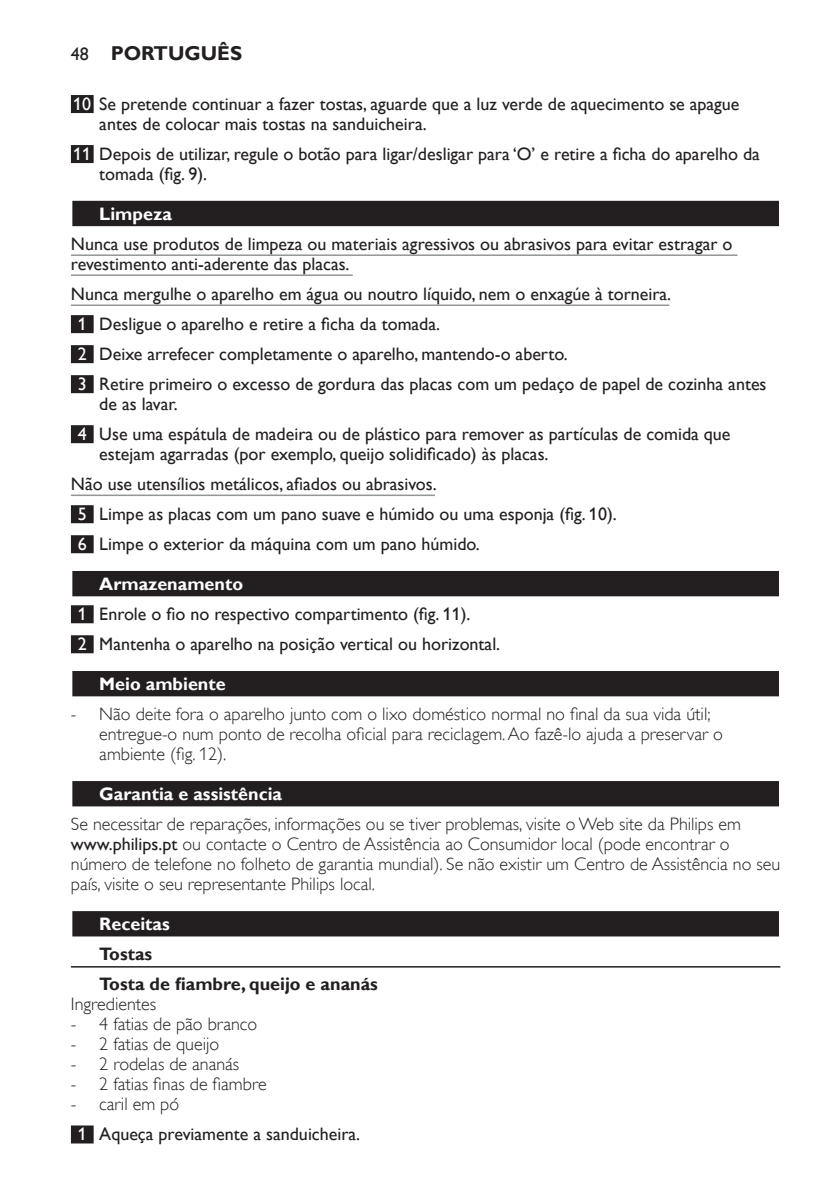
<style>
.page{position:relative;width:840px;height:1191px;background:#fff}
.page>*{position:absolute;margin:0;border:0;box-sizing:border-box;transform-origin:0 0}
.t1{font:700 20px "Gill Sans Alt One WGL";color:#231f20}
.t2{font:18px/30px "Gill Sans Alt One WGL";color:#231f20}
.t3{font:18px/20px "Gill Sans Alt One WGL Light";color:#231f20}
.t4{font:700 18px "Gill Sans Alt One WGL";color:#fff}
.t5{font:700 18px/30px "Gill Sans Alt One WGL";color:#231f20}
.s1{font-weight:400;font-size:18px}
.s2{color:#fff}
.s3{font-weight:700;color:#fff}
.s4{font-family:"Gill Sans Alt One WGL"}
</style>
<div class="page">
<div style="left:71px;top:95px;width:23px;height:18px;background:#231f20"></div>
<div style="left:71px;top:145px;width:23px;height:18px;background:#231f20"></div>
<div style="left:71px;top:200px;width:709px;height:28px;background:#d9d9d9"></div>
<div style="left:72px;top:201px;width:706px;height:25px;background:#231f20"></div>
<hr style="left:71px;top:254px;width:666px;height:2px;background:#939598">
<hr style="left:71px;top:274px;width:281px;height:2px;background:#939598">
<hr style="left:71px;top:304px;width:598px;height:2px;background:#939598">
<div style="left:71px;top:315px;width:23px;height:18px;background:#231f20"></div>
<div style="left:71px;top:345px;width:23px;height:18px;background:#231f20"></div>
<div style="left:71px;top:375px;width:23px;height:18px;background:#231f20"></div>
<div style="left:71px;top:425px;width:23px;height:18px;background:#231f20"></div>
<hr style="left:71px;top:494px;width:363px;height:2px;background:#939598">
<div style="left:71px;top:505px;width:23px;height:18px;background:#231f20"></div>
<div style="left:71px;top:535px;width:23px;height:18px;background:#231f20"></div>
<div style="left:71px;top:570px;width:709px;height:28px;background:#b6b5b5"></div>
<div style="left:72px;top:571px;width:706px;height:25px;background:#231f20"></div>
<div style="left:71px;top:605px;width:23px;height:18px;background:#231f20"></div>
<div style="left:71px;top:635px;width:23px;height:18px;background:#231f20"></div>
<div style="left:71px;top:670px;width:709px;height:28px;background:#adabab"></div>
<div style="left:72px;top:671px;width:706px;height:25px;background:#231f20"></div>
<div style="left:71px;top:780px;width:709px;height:28px;background:#a1a0a0"></div>
<div style="left:72px;top:781px;width:706px;height:25px;background:#231f20"></div>
<div style="left:71px;top:910px;width:709px;height:28px;background:#949293"></div>
<div style="left:72px;top:911px;width:706px;height:25px;background:#231f20"></div>
<hr style="left:71px;top:966px;width:709px;height:1px;background:#231f20">
<div style="left:71px;top:1125px;width:23px;height:18px;background:#231f20"></div>
<p class="t1" style="left:71px;top:40px;width:172px"><span class="s1">48</span> Português</p>
<p class="t2" style="left:99px;top:94px;width:641px;line-height:20px;text-indent:-26px"><span class="s2">10</span> Se pretende continuar a fazer tostas, aguarde que a luz verde de aquecimento se apague antes de colocar mais tostas na sanduicheira.</p>
<p class="t2" style="left:99px;top:144px;width:661px;line-height:20px;text-indent:-26px"><span class="s2">11</span> Depois de utilizar, regule o botão para ligar/desligar para ‘O’ e retire a ficha do aparelho da tomada (fig. 9).</p>
<p class="t4" style="left:99px;top:202px;width:74px">Limpeza</p>
<p class="t2" style="left:71px;top:234px;width:662px;line-height:20px">Nunca use produtos de limpeza ou materiais agressivos ou abrasivos para evitar estragar o revestimento anti-aderente das placas.</p>
<p class="t2" style="left:78px;top:279px;width:690px;text-indent:-7px">Nunca mergulhe o aparelho em água ou noutro líquido, nem o enxagúe à torneira.<br><span class="s2">1</span> Desligue o aparelho e retire a ficha da tomada.<br><span class="s2">2</span> Deixe arrefecer completamente o aparelho, mantendo-o aberto.<br><span class="s2">3</span> Retire primeiro o excesso de gordura das placas com um pedaço de papel de cozinha antes</p>
<p class="t2" style="left:78px;top:389px;width:654px;text-indent:22px">de as lavar.<br><span class="s2">4</span> Use uma espátula de madeira ou de plástico para remover as partículas de comida que</p>
<p class="t2" style="left:99px;top:439px;width:450px">estejam agarradas (por exemplo, queijo solidificado) às placas.</p>
<p class="t2" style="left:71px;top:469px;width:367px">Não use utensílios metálicos, afiados ou abrasivos.</p>
<p class="t2" style="left:78px;top:499px;width:540px"><span class="s2">5</span> Limpe as placas com um pano suave e húmido ou uma esponja (fig. 10).</p>
<p class="t2" style="left:78px;top:529px;width:403px"><span class="s2">6</span> Limpe o exterior da máquina com um pano húmido.</p>
<p class="t2" style="left:78px;top:569px;width:423px;text-indent:22px"><span class="s3">Armazenamento<br></span><span class="s2">1</span> Enrole o fio no respectivo compartimento (fig. 11).<br><span class="s2">2</span> Mantenha o aparelho na posição vertical ou horizontal.</p>
<p class="t4" style="left:99px;top:672px;width:128px">Meio ambiente</p>
<p class="t3" style="left:99px;top:704px;width:624px;text-indent:-28px">- Não deite fora o aparelho junto com o lixo doméstico normal no final da sua vida útil; entregue-o num ponto de recolha oficial para reciclagem. Ao fazê-lo ajuda a preservar o ambiente (fig. 12).</p>
<p class="t4" style="left:99px;top:782px;width:184px">Garantia e assistência</p>
<p class="t3" style="left:71px;top:814px;width:710px">Se necessitar de reparações, informações ou se tiver problemas, visite o Web site da Philips em <span class="s4">www.philips.pt</span> ou contacte o Centro de Assistência ao Consumidor local (pode encontrar o número de telefone no folheto de garantia mundial). Se não existir um Centro de Assistência no seu país, visite o seu representante Philips local.</p>
<p class="t4" style="left:99px;top:912px;width:72px">Receitas</p>
<p class="t5" style="left:99px;top:939px;width:280px">Tostas<br>Tosta de fiambre, queijo e ananás</p>
<p class="t3" style="left:71px;top:994px;width:87px">Ingredientes</p>
<p class="t3" style="left:71px;top:1014px;width:188px">- 4 fatias de pão branco</p>
<p class="t3" style="left:71px;top:1034px;width:150px">- 2 fatias de queijo</p>
<p class="t3" style="left:71px;top:1054px;width:170px">- 2 rodelas de ananás</p>
<p class="t3" style="left:71px;top:1074px;width:197px">- 2 fatias finas de fiambre</p>
<p class="t3" style="left:71px;top:1094px;width:110px">- caril em pó</p>
<p class="t2" style="left:78px;top:1119px;width:284px"><span class="s2">1</span> Aqueça previamente a sanduicheira.</p>
</div>
